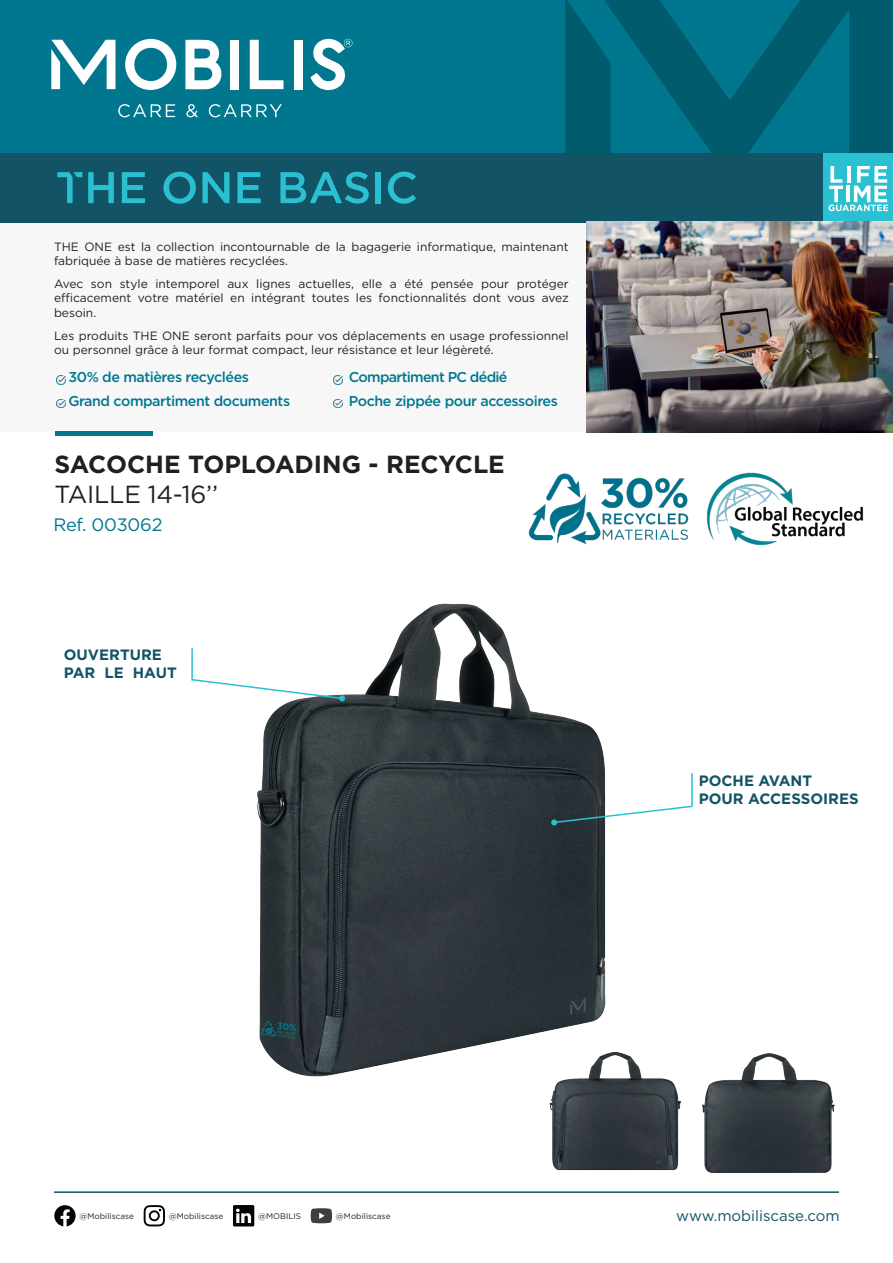
<style>
.page{position:relative;width:893px;height:1263px;background:#fff}
.page>*{position:absolute;margin:0;border:0;box-sizing:border-box;transform-origin:0 0}
.t1{font:700 24.75px "Gotham";color:#231f20}
.t2{font:24.75px "Gotham";letter-spacing:-.01em;color:#231f20}
.t3{font:18px "Gotham";letter-spacing:-.01em;color:#00778f}
.t4{font:700 15px/18px "Gotham";color:#125366}
.t5{font:15px "Gotham";color:#125366}
.t6{font:500 14.25px/24px "Gotham";letter-spacing:-.03em;color:#00778f}
.t7{font:12px/14.4px "Gotham";color:#231f20}
.t8{font:8.1px "Gotham";color:#231f20}
</style>
<div class="page">
<svg style="left:0;top:222px;width:587px;height:210px"></svg>
<div style="left:0;top:0;width:893px;height:222px;background:#00778f"></div>
<hr style="left:55px;top:432px;width:98px;height:4px;background:#00778f">
<svg style="left:185px;top:40px;width:37px;height:49px"></svg>
<svg style="left:125px;top:39px;width:51px;height:51px"></svg>
<svg style="left:250px;top:40px;width:34px;height:49px"></svg>
<div style="left:231px;top:40px;width:8px;height:49px;background:#fff"></div>
<div style="left:294px;top:40px;width:9px;height:49px;background:#fff"></div>
<svg style="left:51px;top:40px;width:64px;height:49px"></svg>
<svg style="left:118px;top:104px;width:57px;height:13px"></svg>
<svg style="left:186px;top:104px;width:12px;height:13px"></svg>
<svg style="left:209px;top:104px;width:73px;height:13px"></svg>
<svg style="left:310px;top:39px;width:42px;height:51px"></svg>
<svg style="left:611px;top:0;width:282px;height:153px"></svg>
<svg style="left:565px;top:0;width:46px;height:153px"></svg>
<div style="left:0;top:153px;width:893px;height:69px;background:#125366"></div>
<div style="left:824px;top:153px;width:69px;height:69px;background:#2abfd1"></div>
<svg style="left:829px;top:166px;width:59px;height:45px"></svg>
<svg style="left:88px;top:172px;width:26px;height:31px"></svg>
<svg style="left:122px;top:172px;width:23px;height:31px"></svg>
<svg style="left:163px;top:172px;width:33px;height:32px"></svg>
<svg style="left:202px;top:172px;width:27px;height:31px"></svg>
<svg style="left:237px;top:172px;width:24px;height:31px"></svg>
<svg style="left:280px;top:172px;width:89px;height:32px"></svg>
<div style="left:375px;top:172px;width:6px;height:31px;background:#2abfd1"></div>
<svg style="left:388px;top:172px;width:28px;height:32px"></svg>
<svg style="left:57px;top:172px;width:25px;height:31px"></svg>
<hr style="left:54px;top:1191px;width:785px;height:2px;background:#125366">
<svg style="left:233px;top:1205px;width:21px;height:21px"></svg>
<svg style="left:311px;top:1208px;width:21px;height:15px"></svg>
<svg style="left:144px;top:1205px;width:21px;height:21px"></svg>
<svg style="left:54px;top:1205px;width:22px;height:21px"></svg>
<img style="left:587px;top:222px;width:306px;height:210px">
<svg style="left:333px;top:399px;width:9px;height:9px"></svg>
<svg style="left:57px;top:375px;width:9px;height:9px"></svg>
<svg style="left:57px;top:399px;width:9px;height:9px"></svg>
<svg style="left:333px;top:375px;width:9px;height:9px"></svg>
<img style="left:549px;top:1071px;width:132px;height:100px">
<img style="left:702px;top:1053px;width:133px;height:120px">
<img style="left:257px;top:603px;width:383px;height:501px">
<hr style="left:691px;top:773px;width:2px;height:32px;background:#2abfd1">
<svg style="left:552px;top:805px;width:141px;height:19px"></svg>
<div style="left:551px;top:819px;width:6px;height:7px;background:#2abfd1;border-radius:50%"></div>
<hr style="left:191px;top:648px;width:2px;height:32px;background:#2abfd1">
<svg style="left:191px;top:678px;width:155px;height:24px"></svg>
<img style="left:706px;top:472px;width:158px;height:74px">
<img style="left:528px;top:473px;width:161px;height:71px">
<p class="t7" style="left:54px;top:239px;width:516px">THE ONE est la collection incontournable de la bagagerie informatique, maintenant fabriquée à base de matières recyclées.</p>
<p class="t7" style="left:54px;top:276px;width:516px;text-align:justify">Avec son style intemporel aux lignes actuelles, elle a été pensée pour protéger efficacement votre matériel en intégrant toutes les fonctionnalités dont vous avez besoin.</p>
<p class="t7" style="left:54px;top:328px;width:516px">Les produits THE ONE seront parfaits pour vos déplacements en usage professionnel ou personnel grâce à leur format compact, leur résistance et leur légèreté.</p>
<p class="t6" style="left:68px;top:365px;width:223px">30% de matières recyclées<br>Grand compartiment documents</p>
<p class="t6" style="left:349px;top:365px;width:211px">Compartiment PC dédié<br>Poche zippée pour accessoires</p>
<h1 class="t1" style="left:54px;top:448px;width:452px">SACOCHE TOPLOADING - RECYCLE</h1>
<h1 class="t2" style="left:54px;top:478px;width:165px">TAILLE 14-16’’</h1>
<h2 class="t3" style="left:53px;top:513px;width:111px">Ref. 003062</h2>
<p class="t4" style="left:64px;top:645px;width:114px">OUVERTURE<br>PAR LE HAUT</p>
<p class="t4" style="left:699px;top:772px;width:161px">POCHE AVANT<br>POUR ACCESSOIRES</p>
<p class="t8" style="left:80px;top:1211px;width:56px">@Mobiliscase</p>
<p class="t8" style="left:169px;top:1211px;width:56px">@Mobiliscase</p>
<p class="t8" style="left:258px;top:1211px;width:44px">@MOBILIS</p>
<p class="t8" style="left:336px;top:1211px;width:56px">@Mobiliscase</p>
<p class="t5" style="left:676px;top:1206px;width:165px">www.mobiliscase.com</p>
</div>
